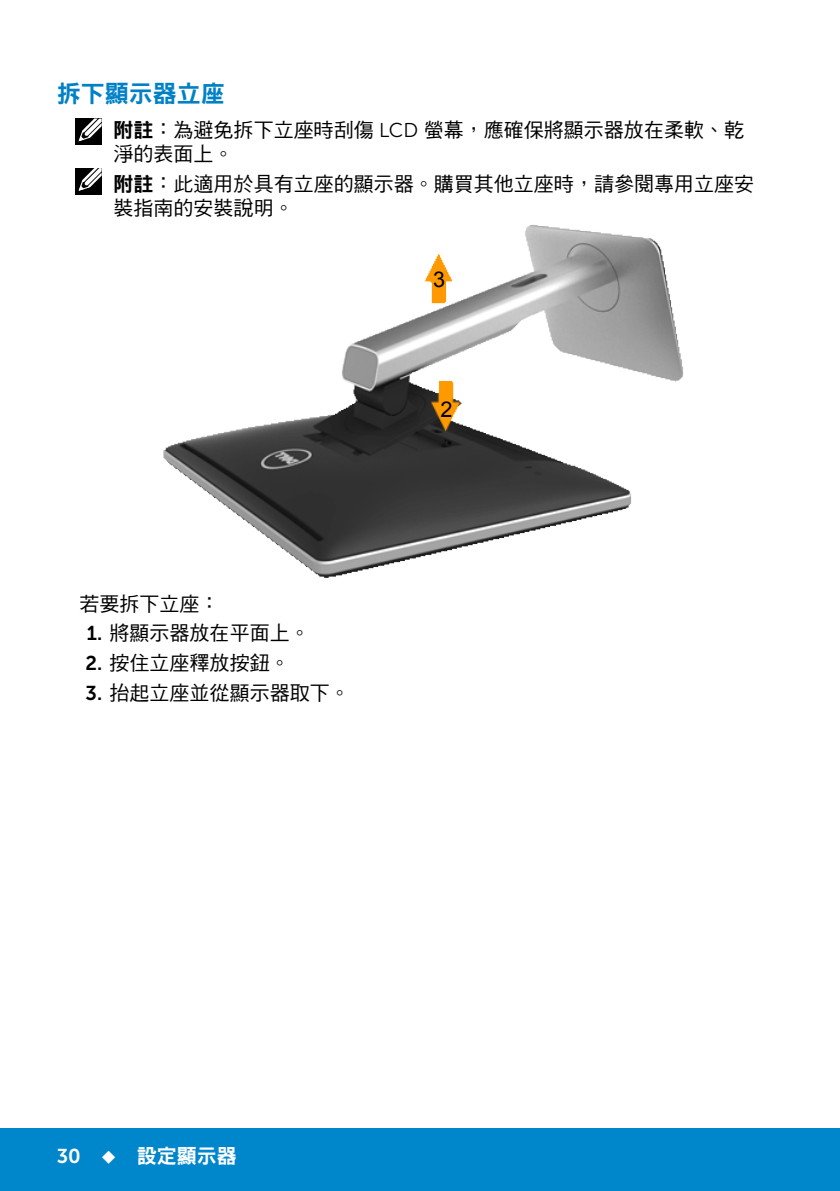
<style>
.page{position:relative;width:840px;height:1191px;background:#fff}
.page>*{position:absolute;margin:0;border:0;box-sizing:border-box;transform-origin:0 0}
.t1{font:24px "DF Hei Std W9";color:#0081c6}
.t2{font:21.8px "Arial";color:#000}
.t3{font:20px/24px "DF Hei Std W5";color:#000}
.t4{font:20px "DF Hei Std W9";color:#fff}
.s1{font-family:"DF Hei Std W9"}
.s2{font-family:"Museo Sans For Dell 300"}
.s3{font-family:"Museo Sans For Dell 700"}
</style>
<div class="page">
<div style="left:0;top:1128px;width:839px;height:63px;background:#0087cb"></div>
<img style="left:163px;top:225px;width:520px;height:353px">
<div style="left:75px;top:119px;width:26px;height:26px;background:#000"></div>
<svg style="left:78px;top:118px;width:24px;height:24px"></svg>
<div style="left:75px;top:168px;width:26px;height:27px;background:#000"></div>
<svg style="left:78px;top:168px;width:24px;height:24px"></svg>
<p class="t1" style="left:57px;top:80px;width:169px">拆下顯示器立座</p>
<p class="t3" style="left:113px;top:118px;width:631px"><span class="s1">附註</span>：為避免拆下立座時刮傷 <span class="s2">LCD</span> 螢幕，應確保將顯示器放在柔軟、乾淨的表面上。</p>
<p class="t3" style="left:113px;top:172px;width:641px"><span class="s1">附註</span>：此適用於具有立座的顯示器。購買其他立座時，請參閱專用立座安裝指南的安裝說明。</p>
<p class="t2" style="left:433px;top:265px;width:14px">3</p>
<p class="t3" style="left:79px;top:591px;width:142px">若要拆下立座：</p>
<p class="t3" style="left:87px;top:620px;width:224px"><span class="s3">1.</span> 將顯示器放在平面上。</p>
<p class="t3" style="left:85px;top:650px;width:206px"><span class="s3">2.</span> 按住立座釋放按鈕。</p>
<p class="t3" style="left:86px;top:680px;width:265px"><span class="s3">3.</span> 抬起立座並從顯示器取下。</p>
<p class="t2" style="left:440px;top:395px;width:14px">2</p>
<p class="t4" style="left:57px;top:1144px;width:181px"><span class="s3">30</span> ◆ 設定顯示器</p>
</div>
